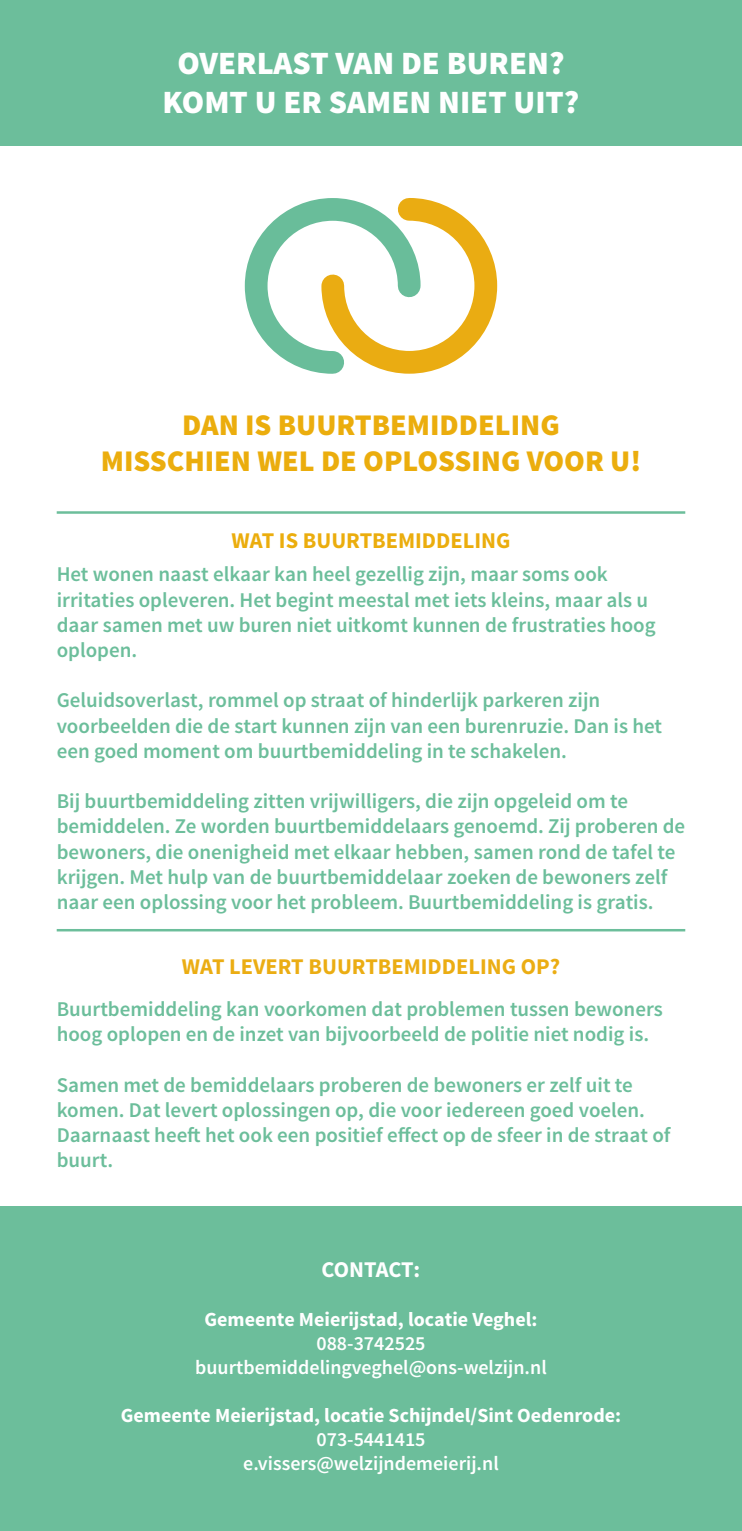
<style>
.page{position:relative;width:742px;height:1531px;background:#fff}
.page>*{position:absolute;margin:0;border:0;box-sizing:border-box;transform-origin:0 0}
.t1{font:900 32.5px/39px "Source Sans Pro";color:#fff;text-align:center}
.t2{font:900 30px/36px "Source Sans Pro";color:#ebad0d;text-align:center}
.t3{font:700 22.5px "Source Sans Pro";color:#ebad13}
.t4{font:700 22.5px "Source Sans Pro";color:#ebad0d}
.t5{font:700 22.5px "Source Sans Pro";letter-spacing:-.01em;color:#fff}
.t6{font:600 21px/25.2px "Source Sans Pro";color:#6cbe9b}
.t7{font:600 20px/24px "Source Sans Pro";color:#fff;text-align:center}
.t8{font:700 20px "Source Sans Pro";color:#fff}
</style>
<div class="page">
<div style="left:0;top:1206px;width:742px;height:325px;background:#6cbe9b"></div>
<div style="left:0;top:0;width:742px;height:145px;background:#6cbe9b"></div>
<svg style="left:245px;top:198px;width:252px;height:176px"></svg>
<hr style="left:57px;top:511px;width:628px;height:3px;background:#6cbe9b">
<hr style="left:57px;top:929px;width:628px;height:2px;background:#6cbe9b">
<h1 class="t1" style="left:162px;top:45px;width:418px">OVERLAST VAN DE BUREN?<br>KOMT U ER SAMEN NIET UIT?</h1>
<h2 class="t2" style="left:101px;top:408px;width:542px">DAN IS BUURTBEMIDDELING<br>MISSCHIEN WEL DE OPLOSSING VOOR U!</h2>
<p class="t4" style="left:231px;top:526px;width:280px">WAT IS BUURTBEMIDDELING</p>
<p class="t6" style="left:57px;top:562px;width:600px">Het wonen naast elkaar kan heel gezellig zijn, maar soms ook irritaties opleveren. Het begint meestal met iets kleins, maar als u daar samen met uw buren niet uitkomt kunnen de frustraties hoog oplopen.</p>
<p class="t6" style="left:57px;top:688px;width:607px">Geluidsoverlast, rommel op straat of hinderlijk parkeren zijn voorbeelden die de start kunnen zijn van een burenruzie. Dan is het een goed moment om buurtbemiddeling in te schakelen.</p>
<p class="t6" style="left:57px;top:789px;width:630px">Bij buurtbemiddeling zitten vrijwilligers, die zijn opgeleid om te bemiddelen. Ze worden buurtbemiddelaars genoemd. Zij proberen de bewoners, die onenigheid met elkaar hebben, samen rond de tafel te krijgen. Met hulp van de buurtbemiddelaar zoeken de bewoners zelf naar een oplossing voor het probleem. Buurtbemiddeling is gratis.</p>
<p class="t3" style="left:182px;top:952px;width:380px">WAT LEVERT BUURTBEMIDDELING OP?</p>
<p class="t6" style="left:57px;top:997px;width:607px">Buurtbemiddeling kan voorkomen dat problemen tussen bewoners hoog oplopen en de inzet van bijvoorbeeld de politie niet nodig is.</p>
<p class="t6" style="left:57px;top:1072px;width:615px">Samen met de bemiddelaars proberen de bewoners er zelf uit te komen. Dat levert oplossingen op, die voor iedereen goed voelen.<br>Daarnaast heeft het ook een positief effect op de sfeer in de straat of buurt.</p>
<p class="t5" style="left:321px;top:1255px;width:100px">CONTACT:</p>
<p class="t8" style="left:204px;top:1306px;width:334px">Gemeente Meierijstad, locatie Veghel:</p>
<p class="t7" style="left:195px;top:1331px;width:353px">088-3742525 buurtbemiddelingveghel@ons-welzijn.nl</p>
<p class="t8" style="left:121px;top:1402px;width:502px">Gemeente Meierijstad, locatie Schijndel/Sint Oedenrode:</p>
<p class="t7" style="left:243px;top:1427px;width:257px">073-5441415 e.vissers@welzijndemeierij.nl</p>
</div>
